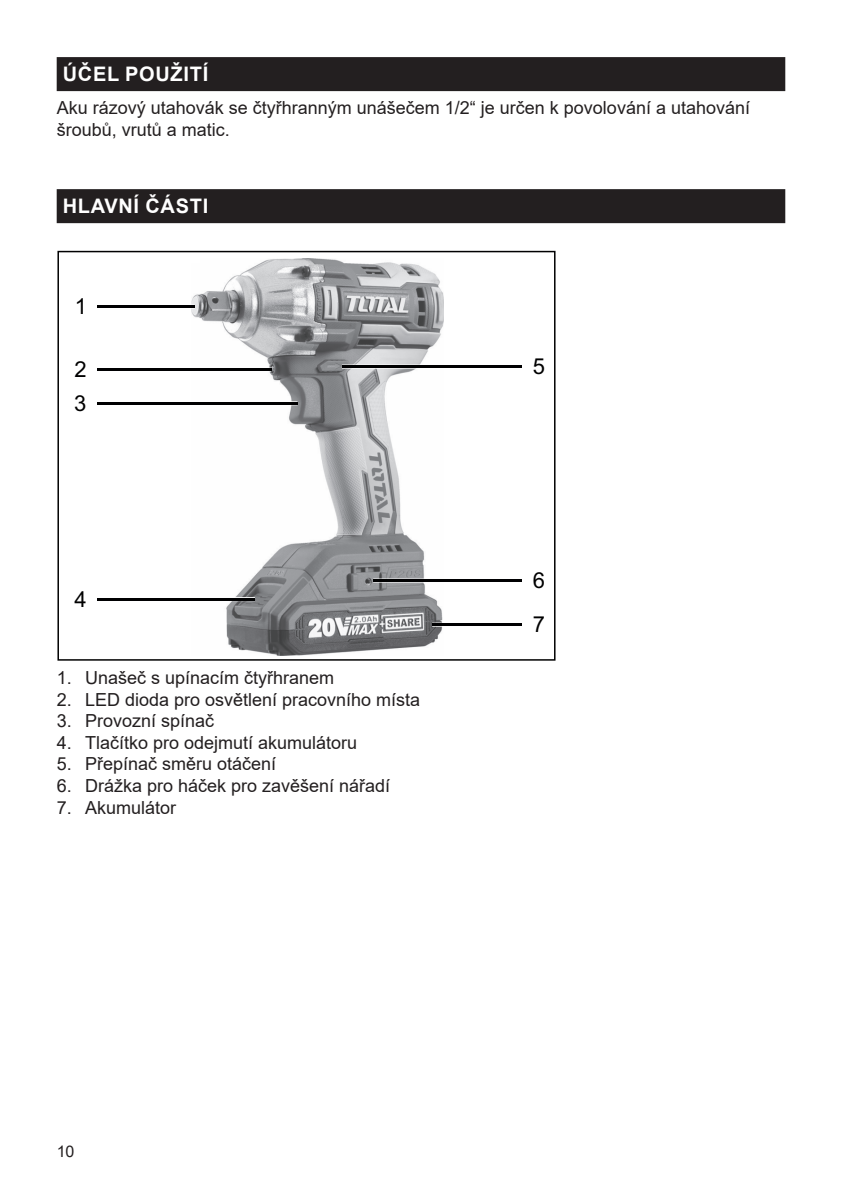
<style>
.page{position:relative;width:842px;height:1191px;background:#fff}
.page>*{position:absolute;margin:0;border:0;box-sizing:border-box;transform-origin:0 0}
.t1{font:22px/33.6px "Arial";color:#000001}
.t2{font:700 20px "Arial";letter-spacing:.035em;color:#fff}
.t3{font:18px/21.6px "Arial";color:#231f20}
.t4{font:16px "Arial";color:#231f20}
</style>
<div class="page">
<div style="left:57px;top:57px;width:728px;height:34px;background:#231f20"></div>
<div style="left:57px;top:189px;width:728px;height:34px;background:#231f20"></div>
<div style="left:57px;top:251px;width:498px;height:409px;border:2px solid #000001"></div>
<img style="left:191px;top:259px;width:252px;height:396px">
<svg style="left:97px;top:304px;width:98px;height:4px"></svg>
<hr style="left:97px;top:305px;width:98px;height:2px;background:#000001">
<svg style="left:97px;top:367px;width:174px;height:4px"></svg>
<hr style="left:97px;top:368px;width:174px;height:2px;background:#000001">
<svg style="left:342px;top:364px;width:180px;height:4px"></svg>
<hr style="left:342px;top:365px;width:180px;height:2px;background:#000001">
<svg style="left:373px;top:578px;width:149px;height:4px"></svg>
<hr style="left:373px;top:579px;width:149px;height:2px;background:#000001">
<svg style="left:97px;top:401px;width:200px;height:4px"></svg>
<hr style="left:97px;top:402px;width:200px;height:2px;background:#000001">
<svg style="left:97px;top:597px;width:158px;height:4px"></svg>
<hr style="left:97px;top:598px;width:158px;height:2px;background:#000001">
<svg style="left:432px;top:622px;width:90px;height:4px"></svg>
<hr style="left:432px;top:623px;width:90px;height:2px;background:#000001">
<p class="t2" style="left:63px;top:60px;width:147px">ÚČEL POUŽITÍ</p>
<p class="t3" style="left:57px;top:97px;width:695px">Aku rázový utahovák se čtyřhranným unášečem 1/2“ je určen k povolování a utahování šroubů, vrutů a matic.</p>
<p class="t2" style="left:63px;top:192px;width:147px">HLAVNÍ ČÁSTI</p>
<p class="t1" style="left:75px;top:290px;width:14px">1</p>
<p class="t1" style="left:74px;top:353px;width:14px">2<br>3</p>
<p class="t1" style="left:74px;top:582px;width:14px">4</p>
<p class="t3" style="left:57px;top:666px;width:279px">1. Unašeč s upínacím čtyřhranem</p>
<p class="t3" style="left:57px;top:688px;width:365px">2. LED dioda pro osvětlení pracovního místa</p>
<p class="t3" style="left:57px;top:710px;width:159px">3. Provozní spínač</p>
<p class="t3" style="left:57px;top:731px;width:302px">4. Tlačítko pro odejmutí akumulátoru</p>
<p class="t3" style="left:57px;top:753px;width:221px">5. Přepínač směru otáčení</p>
<p class="t3" style="left:57px;top:774px;width:335px">6. Drážka pro háček pro zavěšení nářadí</p>
<p class="t3" style="left:57px;top:796px;width:121px">7. Akumulátor</p>
<p class="t1" style="left:533px;top:350px;width:14px">5</p>
<p class="t1" style="left:533px;top:558px;width:14px;line-height:44px">6<br>7</p>
<p class="t4" style="left:57px;top:1140px;width:19px">10</p>
</div>
